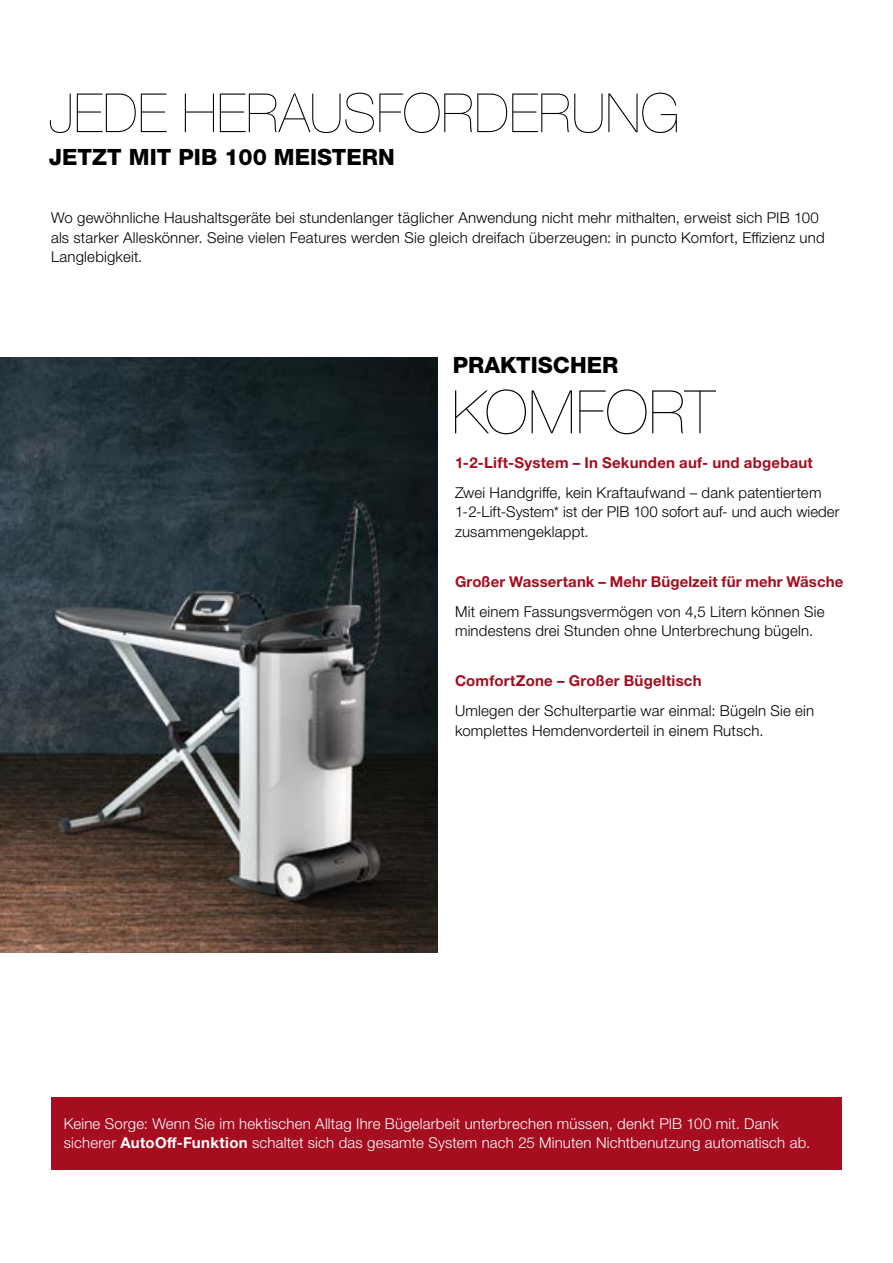
<style>
.page{position:relative;width:893px;height:1263px;background:#fff}
.page>*{position:absolute;margin:0;border:0;box-sizing:border-box;transform-origin:0 0}
.t1{font:200 60px "Helvetica Neue LTW1 G";letter-spacing:.005em;color:#000}
.t2{font:200 54px "Helvetica Neue LTW1 G";color:#000}
.t3{font:800 22.5px "Helvetica Neue LTW1 G";color:#000}
.t4{font:300 15px/19.5px "Helvetica Neue LTW1 G";letter-spacing:.015em;color:#000}
.t5{font:300 15px/19.5px "Helvetica Neue LTW1 G";letter-spacing:.015em;color:#fff}
.t6{font:700 15px "Helvetica Neue LTW1 G";letter-spacing:.01em;color:#a60d1f}
.s1{font-weight:700}
</style>
<div class="page">
<div style="left:51px;top:1097px;width:791px;height:72px;background:#a60d1f"></div>
<img style="left:0;top:357px;width:438px;height:595px">
<h2 class="t2" style="left:49px;top:81px;width:632px">JEDE HERAUSFORDERUNG</h2>
<h3 class="t3" style="left:49px;top:144px;width:347px">JETZT MIT PIB 100 MEISTERN</h3>
<p class="t4" style="left:51px;top:208px;width:775px">Wo gewöhnliche Haushaltsgeräte bei stundenlanger täglicher Anwendung nicht mehr mithalten, erweist sich PIB 100 als starker Alleskönner. Seine vielen Features werden Sie gleich dreifach überzeugen: in puncto Komfort, Effizienz und<br>Langlebigkeit.</p>
<h3 class="t3" style="left:453px;top:352px;width:167px">PRAKTISCHER</h3>
<h1 class="t1" style="left:452px;top:377px;width:265px">KOMFORT</h1>
<p class="t6" style="left:455px;top:453px;width:359px">1-2-Lift-System – In Sekunden auf- und abgebaut</p>
<p class="t4" style="left:455px;top:483px;width:386px">Zwei Handgriffe, kein Kraftaufwand – dank patentiertem<br>1-2-Lift-System* ist der PIB 100 sofort auf- und auch wieder zusammengeklappt.</p>
<p class="t6" style="left:455px;top:572px;width:390px">Großer Wassertank – Mehr Bügelzeit für mehr Wäsche</p>
<p class="t4" style="left:455px;top:602px;width:371px">Mit einem Fassungsvermögen von 4,5 Litern können Sie mindestens drei Stunden ohne Unterbrechung bügeln.</p>
<p class="t6" style="left:455px;top:671px;width:248px">ComfortZone – Großer Bügeltisch</p>
<p class="t4" style="left:455px;top:701px;width:361px">Umlegen der Schulterpartie war einmal: Bügeln Sie ein komplettes Hemdenvorderteil in einem Rutsch.</p>
<p class="t5" style="left:64px;top:1114px;width:748px">Keine Sorge: Wenn Sie im hektischen Alltag Ihre Bügelarbeit unterbrechen müssen, denkt PIB 100 mit. Dank sicherer <span class="s1">AutoOff-Funktion</span> schaltet sich das gesamte System nach 25 Minuten Nichtbenutzung automatisch ab.</p>
</div>
